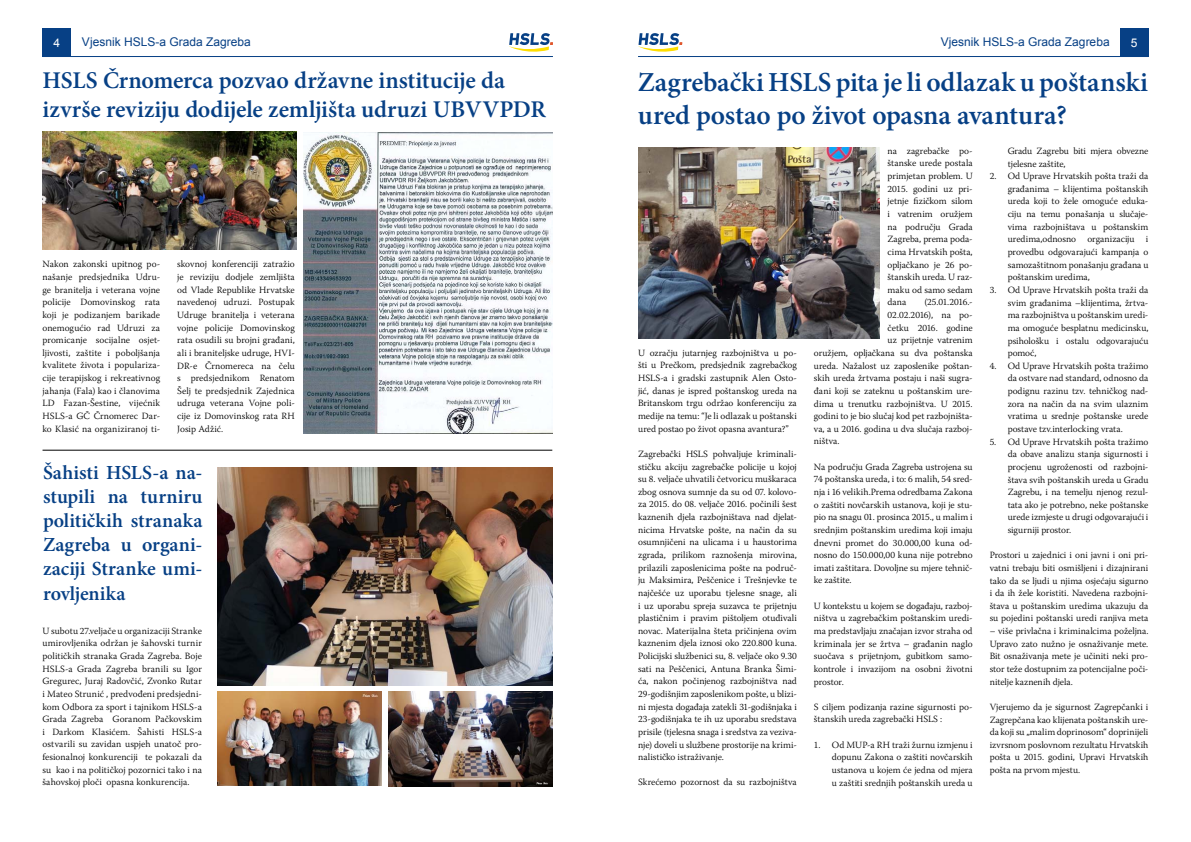
<style>
.page{position:relative;width:1191px;height:842px;background:#fff}
.page>*{position:absolute;margin:0;border:0;box-sizing:border-box;transform-origin:0 0}
.t1{font:600 27.5px/33px "Minion Pro";letter-spacing:-.005em;color:#074085}
.t2{font:600 24px/28.8px "Minion Pro";letter-spacing:-.005em;color:#074085}
.t3{font:600 20px/24px "Minion Pro";color:#074085;text-align:justify}
.t4{font:12px "Arial";color:#074085}
.t5{font:12px "Arial";color:#fff}
.t6{font:300 9.5px/12.6px "Warnock Pro";color:#000;text-align:justify}
</style>
<div class="page">
<div style="left:43px;top:28px;width:28px;height:29px;background:#074085"></div>
<hr style="left:43px;top:56px;width:510px;height:1px;background:#074085">
<svg style="left:509px;top:33px;width:44px;height:19px"></svg>
<div style="left:1120px;top:28px;width:28px;height:29px;background:#074085"></div>
<svg style="left:638px;top:33px;width:44px;height:19px"></svg>
<hr style="left:638px;top:56px;width:510px;height:1px;background:#074085">
<img style="left:303px;top:132px;width:250px;height:301px">
<img style="left:43px;top:132px;width:253px;height:117px">
<hr style="left:43px;top:450px;width:509px;height:1px;background:#000">
<img style="left:218px;top:467px;width:335px;height:218px">
<img style="left:218px;top:692px;width:164px;height:93px">
<img style="left:389px;top:692px;width:164px;height:94px">
<img style="left:638px;top:148px;width:241px;height:190px">
<p class="t5" style="left:53px;top:34px;width:8px">4</p>
<p class="t4" style="left:82px;top:34px;width:170px">Vjesnik HSLS-a Grada Zagreba</p>
<p class="t4" style="left:941px;top:34px;width:170px">Vjesnik HSLS-a Grada Zagreba</p>
<p class="t5" style="left:1131px;top:34px;width:8px">5</p>
<h2 class="t2" style="left:43px;top:66px;width:505px">HSLS Črnomerca pozvao državne institucije da izvrše reviziju dodijele zemljišta udruzi UBVVPDR</h2>
<p class="t6" style="left:43px;top:258px;width:119px">Nakon zakonski upitnog po&shy;našanje predsjednika Udru&shy;ge branitelja i veterana vojne policije Domovinskog rata koji je podizanjem barikade onemogućio rad Udruzi za promicanje socijalne osjet&shy;ljivosti, zaštite i poboljšanja kvalitete života i populariza&shy;cije terapijskog i rekreativnog jahanja (Fala) kao i članovima LD Fazan-Šestine, vijećnik HSLS-a GČ Črnomerec Dar&shy;ko Klasić na organiziranoj ti-</p>
<p class="t6" style="left:177px;top:258px;width:119px">skovnoj konferenciji zatražio je reviziju dodjele zemljišta od Vlade Republike Hrvatske navedenoj udruzi. Postupak Udruge branitelja i veterana vojne policije Domovinskog rata osudili su brojni građani, ali i braniteljske udruge, HVI-DR-e Črnomereca na čelu s predsjednikom Renatom Šelj te predsjednik Zajednica udruga veterana Vojne poli&shy;cije iz Domovinskog rata RH Josip Adžić.</p>
<h3 class="t3" style="left:43px;top:461px;width:161px">Šahisti HSLS-a na&shy;stupili na turniru političkih stranaka Zagreba u organi&shy;zaciji Stranke umi&shy;rovljenika</h3>
<p class="t6" style="left:43px;top:624px;width:161px">U subotu 27.veljače u organizaciji Stranke umirovljenika održan je šahovski turnir političkih stranaka Grada Zagreba. Boje HSLS-a Grada Zagreba branili su Igor Gregurec, Juraj Radovčić, Zvonko Rutar i Mateo Strunić , predvođeni predsjedni&shy;kom Odbora za sport i tajnikom HSLS-a Grada Zagreba Goranom Pačkovskim i Darkom Klasićem. Šahisti HSLS-a ostvarili su zavidan uspjeh unatoč pro&shy;fesionalnoj konkurenciji te pokazali da su kao i na političkoj pozornici tako i na šahovskoj ploči opasna konkurencija.</p>
<h1 class="t1" style="left:638px;top:65px;width:512px">Zagrebački HSLS pita je li odlazak u poštanski ured postao po život opasna avantura?</h1>
<p class="t6" style="left:638px;top:346px;width:160px">U ozračju jutarnjeg razbojništva u po&shy;šti u Prečkom, predsjednik zagrebačkog HSLS-a i gradski zastupnik Alen Osto&shy;jić, danas je ispred poštanskog ureda na Britanskom trgu održao konferenciju za medije na temu: “Je li odlazak u poštanski ured postao po život opasna avantura?”</p>
<p class="t6" style="left:638px;top:447px;width:160px">Zagrebački HSLS pohvaljuje kriminali&shy;stičku akciju zagrebačke policije u kojoj su 8. veljače uhvatili četvoricu muškaraca zbog osnova sumnje da su od 07. kolovo&shy;za 2015. do 08. veljače 2016. počinili šest kaznenih djela razbojništava nad djelat&shy;nicima Hrvatske pošte, na način da su osumnjičeni na ulicama i u haustorima zgrada, prilikom raznošenja mirovina, prilazili zaposlenicima pošte na područ&shy;ju Maksimira, Peščenice i Trešnjevke te najčešće uz uporabu tjelesne snage, ali i uz uporabu spreja suzavca te prijetnju plastičnim i pravim pištoljem otuđivali novac. Materijalna šteta pričinjena ovim kaznenim djela iznosi oko 220.800 kuna.<br>Policijski službenici su, 8. veljače oko 9.30 sati na Peščenici, Antuna Branka Šimi&shy;ća, nakon počinjenog razbojništva nad 29-godišnjim zaposlenikom pošte, u blizi&shy;ni mjesta događaja zatekli 31-godišnjaka i 23-godišnjaka te ih uz uporabu sredstava prisile (tjelesna snaga i sredstva za veziva&shy;nje) doveli u službene prostorije na krimi&shy;nalističko istraživanje.</p>
<p class="t6" style="left:638px;top:776px;width:160px">Skrećemo pozornost da su razbojništva</p>
<p class="t6" style="left:887px;top:144px;width:87px">na zagrebačke po&shy;štanske urede postala primjetan problem. U 2015. godini uz pri&shy;jetnje fizičkom silom i vatrenim oružjem na području Grada Zagreba, prema poda&shy;cima Hrvatskih pošta, opljačkano je 26 po&shy;štanskih ureda. U raz&shy;maku od samo sedam dana</p>
<p class="t6" style="left:924px;top:296px;width:50px">(25.01.2016.-</p>
<p class="t6" style="left:887px;top:308px;width:87px">02.02.2016), na po-</p>
<p class="t6" style="left:887px;top:321px;width:87px">četku 2016. godine</p>
<p class="t6" style="left:887px;top:334px;width:87px">uz prijetnje vatrenim</p>
<p class="t6" style="left:814px;top:346px;width:160px">oružjem, opljačkana su dva poštanska</p>
<p class="t6" style="left:814px;top:359px;width:160px">ureda. Nažalost uz zaposlenike poštan-</p>
<p class="t6" style="left:814px;top:372px;width:160px">skih ureda žrtvama postaju i naši sugra-</p>
<p class="t6" style="left:814px;top:384px;width:160px">đani koji se zateknu u poštanskim ure-</p>
<p class="t6" style="left:814px;top:397px;width:160px">dima u trenutku razbojništva. U 2015.</p>
<p class="t6" style="left:814px;top:410px;width:160px">godini to je bio slučaj kod pet razbojništa-</p>
<p class="t6" style="left:814px;top:422px;width:160px">va, a u 2016. godina u dva slučaja razboj-</p>
<p class="t6" style="left:814px;top:435px;width:27px">ništva.</p>
<p class="t6" style="left:814px;top:460px;width:160px">Na području Grada Zagreba ustrojena su 74 poštanska ureda, i to: 6 malih, 54 sred&shy;nja i 16 velikih.Prema odredbama Zakona o zaštiti novčarskih ustanova, koji je stu&shy;pio na snagu 01. prosinca 2015., u malim i srednjim poštanskim uredima koji imaju dnevni promet do 30.000,00 kuna od&shy;nosno do 150.000,00 kuna nije potrebno imati zaštitara. Dovoljne su mjere tehnič&shy;ke zaštite.</p>
<p class="t6" style="left:814px;top:599px;width:160px">U kontekstu u kojem se događaju, razboj&shy;ništva u zagrebačkim poštanskim uredi&shy;ma predstavljaju značajan izvor straha od kriminala jer se žrtva – građanin naglo suočava s prijetnjom, gubitkom samo&shy;kontrole i invazijom na osobni životni prostor.</p>
<p class="t6" style="left:814px;top:700px;width:160px">S ciljem podizanja razine sigurnosti po&shy;štanskih ureda zagrebački HSLS :</p>
<p class="t6" style="left:832px;top:738px;width:142px;text-indent:-18px">1. Od MUP-a RH traži žurnu izmjenu i dopunu Zakona o zaštiti novčarskih ustanova u kojem će jedna od mjera u zaštiti srednjih poštanskih ureda u</p>
<p class="t6" style="left:1007px;top:144px;width:142px">Gradu Zagrebu biti mjera obvezne tjelesne zaštite,</p>
<p class="t6" style="left:1007px;top:170px;width:142px;text-indent:-18px">2. Od Uprave Hrvatskih pošta traži da građanima – klijentima poštanskih ureda koji to žele omoguće eduka&shy;ciju na temu ponašanja u slučaje&shy;vima razbojništava u poštanskim uredima,odnosno organizaciju i provedbu odgovarajući kampanja o samozaštitnom ponašanju građana u poštanskim uredima,</p>
<p class="t6" style="left:1007px;top:283px;width:142px;text-indent:-18px">3. Od Uprave Hrvatskih pošta traži da svim građanima –klijentima, žrtva&shy;ma razbojništva u poštanskim uredi&shy;ma omoguće besplatnu medicinsku, psihološku i ostalu odgovarajuću pomoć,</p>
<p class="t6" style="left:1007px;top:359px;width:142px;text-indent:-18px">4. Od Uprave Hrvatskih pošta tražimo da ostvare nad standard, odnosno da podignu razinu tzv. tehničkog nad&shy;zora na način da na svim ulaznim vratima u srednje poštanske urede postave tzv.interlocking vrata.</p>
<p class="t6" style="left:1007px;top:435px;width:142px;text-indent:-18px">5. Od Uprave Hrvatskih pošta tražimo da obave analizu stanja sigurnosti i procjenu ugroženosti od razbojni&shy;štava svih poštanskih ureda u Gradu Zagrebu, i na temelju njenog rezul&shy;tata ako je potrebno, neke poštanske urede izmjeste u drugi odgovarajući i sigurniji prostor.</p>
<p class="t6" style="left:989px;top:549px;width:160px">Prostori u zajednici i oni javni i oni pri&shy;vatni trebaju biti osmišljeni i dizajnirani tako da se ljudi u njima osjećaju sigurno i da ih žele koristiti. Navedena razbojni&shy;štava u poštanskim uredima ukazuju da su pojedini poštanski uredi ranjiva meta</p>
<p class="t6" style="left:989px;top:624px;width:160px">– više privlačna i kriminalcima poželjna.<br>Upravo zato nužno je osnaživanje mete.<br>Bit osnaživanja mete je učiniti neki pro&shy;stor teže dostupnim za potencijalne poči&shy;nitelje kaznenih djela.</p>
<p class="t6" style="left:989px;top:700px;width:160px">Vjerujemo da je sigurnost Zagrepčanki i Zagrepčana kao klijenata poštanskih ure&shy;da koji su „malim doprinosom“ doprinijeli izvrsnom poslovnom rezultatu Hrvatskih pošta u 2015. godini, Upravi Hrvatskih pošta na prvom mjestu.</p>
</div>
